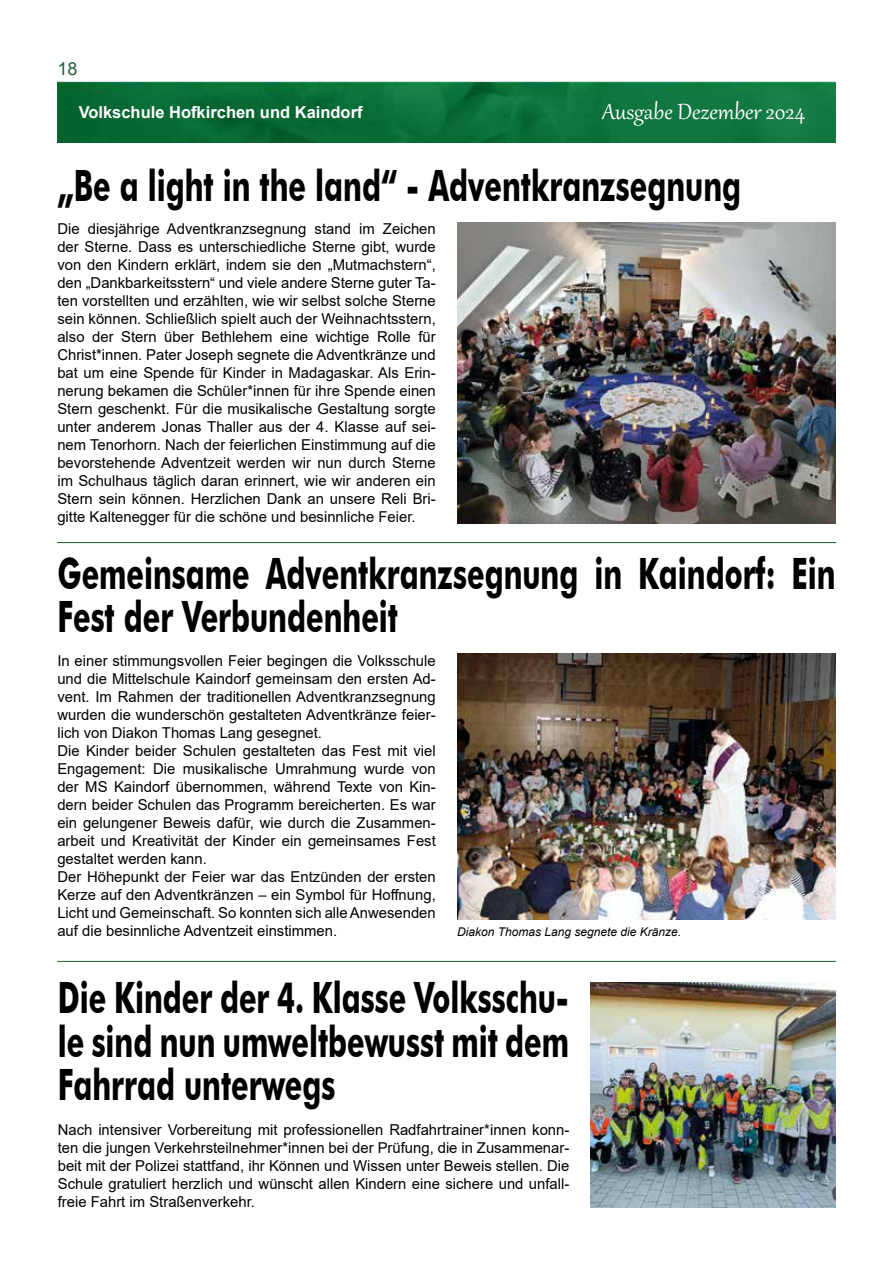
<style>
.page{position:relative;width:893px;height:1263px;background:#fff}
.page>*{position:absolute;margin:0;border:0;box-sizing:border-box;transform-origin:0 0}
.t1{font:700 43.2px/43.2px "Futura BT";color:#000;scale:.67 1}
.t2{font:27px "Gabriola";color:#fff}
.t3{font:18px "Arial";color:#226238}
.t4{font:700 16.5px "Arial";color:#fff}
.t5{font:15px/18px "Arial";color:#000;text-align:justify}
.t6{font:italic 12px "Arial";color:#000}
</style>
<div class="page">
<img style="left:57px;top:81px;width:779px;height:61px">
<img style="left:457px;top:223px;width:379px;height:301px">
<hr style="left:58px;top:542px;width:778px;height:1px;background:#205e2b">
<img style="left:457px;top:653px;width:379px;height:267px">
<hr style="left:58px;top:961px;width:778px;height:1px;background:#205e2b">
<img style="left:590px;top:982px;width:246px;height:226px">
<p class="t3" style="left:57px;top:56px;width:22px">18</p>
<p class="t4" style="left:79px;top:101px;width:285px">Volkschule Hofkirchen und Kaindorf</p>
<h2 class="t2" style="left:602px;top:94px;width:205px">Ausgabe Dezember 2024</h2>
<h1 class="t1" style="left:57px;top:163px;width:1022px">„Be a light in the land“ - Adventkranzsegnung</h1>
<p class="t5" style="left:57px;top:220px;width:380px">Die diesjährige Adventkranzsegnung stand im Zeichen der Sterne. Dass es unterschiedliche Sterne gibt, wurde von den Kindern erklärt, indem sie den „Mutmachstern“, den „Dankbarkeitsstern“ und viele andere Sterne guter Ta&shy;ten vorstellten und erzählten, wie wir selbst solche Sterne sein können. Schließlich spielt auch der Weihnachtsstern, also der Stern über Bethlehem eine wichtige Rolle für Christ*innen. Pater Joseph segnete die Adventkränze und bat um eine Spende für Kinder in Madagaskar. Als Erin&shy;nerung bekamen die Schüler*innen für ihre Spende einen Stern geschenkt. Für die musikalische Gestaltung sorgte unter anderem Jonas Thaller aus der 4. Klasse auf sei&shy;nem Tenorhorn. Nach der feierlichen Einstimmung auf die bevorstehende Adventzeit werden wir nun durch Sterne im Schulhaus täglich daran erinnert, wie wir anderen ein Stern sein können. Herzlichen Dank an unsere Reli Bri&shy;gitte Kaltenegger für die schöne und besinnliche Feier.</p>
<h1 class="t1" style="left:57px;top:552px;width:1163px">Gemeinsame Adventkranzsegnung in Kaindorf: Ein<br>Fest der Verbundenheit</h1>
<p class="t5" style="left:57px;top:652px;width:380px;text-align:left">In einer stimmungsvollen Feier begingen die Volksschule und die Mittelschule Kaindorf gemeinsam den ersten Ad&shy;vent. Im Rahmen der traditionellen Adventkranzsegnung wurden die wunderschön gestalteten Adventkränze feier&shy;lich von Diakon Thomas Lang gesegnet.<br>Die Kinder beider Schulen gestalteten das Fest mit viel Engagement: Die musikalische Umrahmung wurde von der MS Kaindorf übernommen, während Texte von Kin&shy;dern beider Schulen das Programm bereicherten. Es war ein gelungener Beweis dafür, wie durch die Zusammen&shy;arbeit und Kreativität der Kinder ein gemeinsames Fest gestaltet werden kann.<br>Der Höhepunkt der Feier war das Entzünden der ersten Kerze auf den Adventkränzen – ein Symbol für Hoffnung, Licht und Gemeinschaft. So konnten sich alle Anwesenden auf die besinnliche Adventzeit einstimmen.</p>
<p class="t6" style="left:457px;top:924px;width:226px">Diakon Thomas Lang segnete die Kränze.</p>
<h1 class="t1" style="left:58px;top:976px;width:765px;text-align:justify">Die Kinder der 4. Klasse Volksschu&shy;le sind nun umweltbewusst mit dem Fahrrad unterwegs</h1>
<p class="t5" style="left:58px;top:1120px;width:513px">Nach intensiver Vorbereitung mit professionellen Radfahrtrainer*innen konn&shy;ten die jungen Verkehrsteilnehmer*innen bei der Prüfung, die in Zusammenar&shy;beit mit der Polizei stattfand, ihr Können und Wissen unter Beweis stellen. Die Schule gratuliert herzlich und wünscht allen Kindern eine sichere und unfall&shy;freie Fahrt im Straßenverkehr.</p>
</div>
